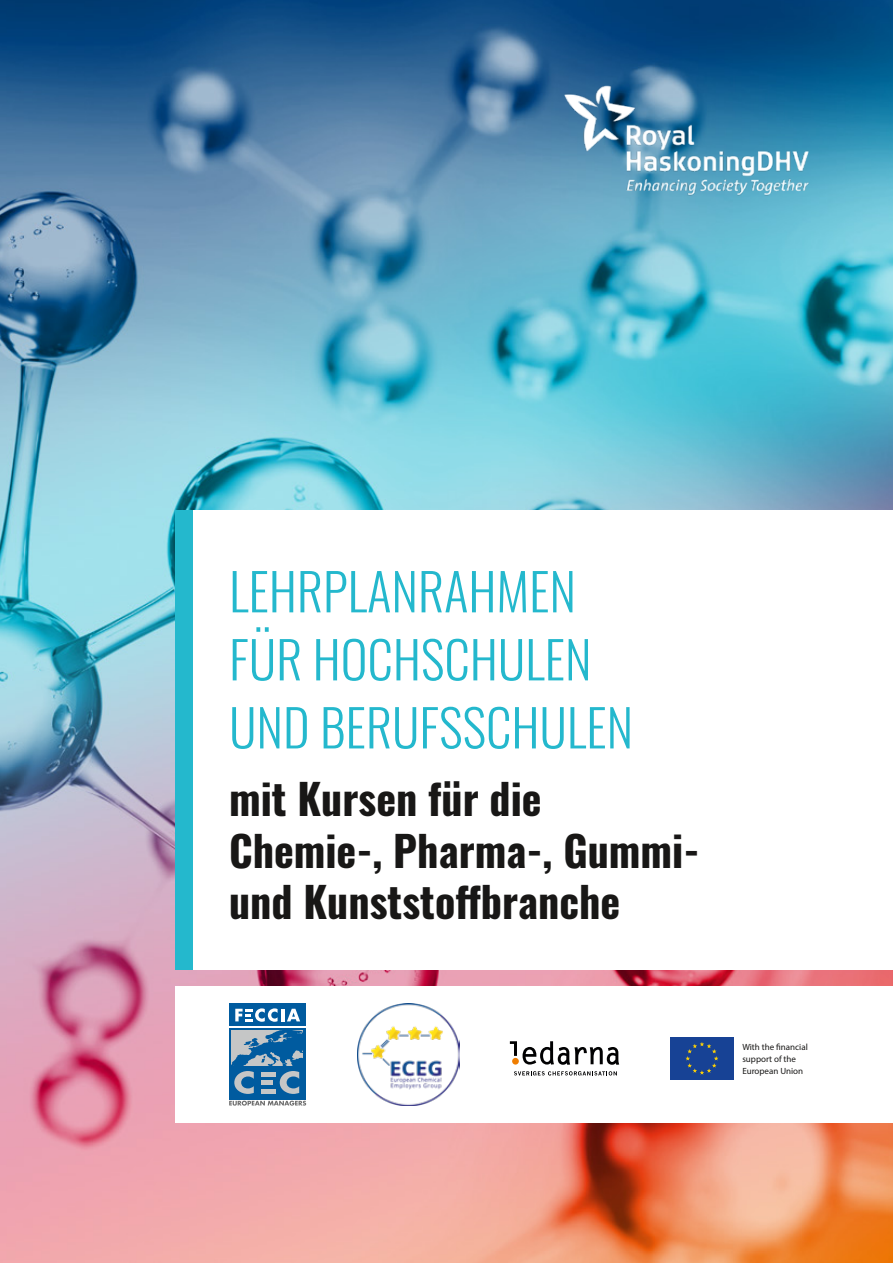
<style>
.page{position:relative;width:893px;height:1263px;background:#fff}
.page>*{position:absolute;margin:0;border:0;box-sizing:border-box;transform-origin:0 0}
.t1{font:300 51px/68.1px "Oswald";color:#24b8cd}
.t2{font:700 42px/51px "Oswald";color:#181716}
.t3{font:9px/12px "Myriad Pro";color:#181716}
</style>
<div class="page">
<img style="left:0;top:0;width:893px;height:1263px">
<div style="left:175px;top:510px;width:718px;height:459px;background:#fff"></div>
<div style="left:175px;top:510px;width:17px;height:459px;background:#24b8cd"></div>
<div style="left:175px;top:986px;width:718px;height:137px;background:#fff"></div>
<img style="left:357px;top:1003px;width:102px;height:103px">
<div style="left:512px;top:1058px;width:7px;height:6px;background:#ef7d00;border-radius:50%"></div>
<svg style="left:510px;top:1041px;width:7px;height:15px"></svg>
<svg style="left:523px;top:1041px;width:96px;height:24px"></svg>
<svg style="left:514px;top:1071px;width:103px;height:4px"></svg>
<svg style="left:229px;top:1101px;width:77px;height:5px"></svg>
<div style="left:229px;top:1028px;width:77px;height:71px;background:#005b9f"></div>
<svg style="left:231px;top:1030px;width:72px;height:64px"></svg>
<div style="left:229px;top:1003px;width:77px;height:23px;background:#005b9f"></div>
<hr style="left:281px;top:1009px;width:4px;height:12px;background:#fff">
<svg style="left:287px;top:1009px;width:13px;height:12px"></svg>
<svg style="left:235px;top:1008px;width:43px;height:14px"></svg>
<div style="left:670px;top:1037px;width:64px;height:43px;background:#174295"></div>
<svg style="left:685px;top:1042px;width:33px;height:33px"></svg>
<img style="left:551px;top:73px;width:270px;height:130px">
<p class="t1" style="left:229px;top:552px;width:406px">LEHRPLANRAHMEN<br>FÜR HOCHSCHULEN<br>UND BERUFSSCHULEN</p>
<p class="t2" style="left:229px;top:776px;width:472px">mit Kursen für die<br>Chemie-, Pharma-, Gummi&shy;und Kunststoffbranche</p>
<p class="t3" style="left:742px;top:1041px;width:67px">With the financial support of the<br>European Union</p>
</div>
